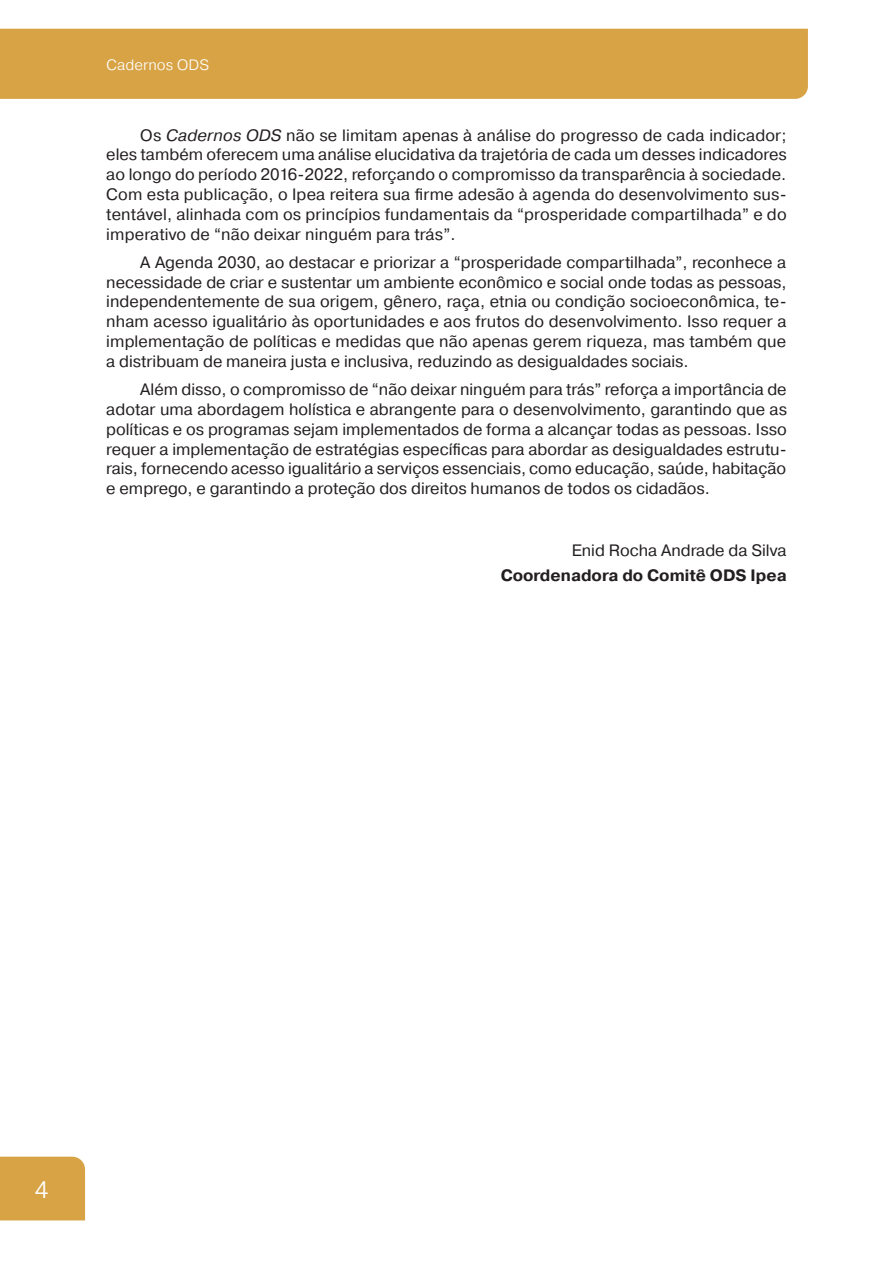
<style>
.page{position:relative;width:893px;height:1263px;background:#fff}
.page>*{position:absolute;margin:0;border:0;box-sizing:border-box;transform-origin:0 0}
.t1{font:300 24px "Pragmatica";color:#fff}
.texto_corrido_COM_recuo{font:16.5px/19.8px "Pragmatica";color:#231f20;text-align:justify}
.Cargo_Apresentação{font:700 16.5px "Pragmatica";color:#231f20}
.Assinatura_Apresentação{font:16.5px "Pragmatica";color:#231f20}
.t2{font:300 15px "Pragmatica";color:#fff}
.s1{font-style:italic}
</style>
<div class="page">
<div style="left:0;top:29px;width:808px;height:70px;background:#d8a345"></div>
<div style="left:0;top:1157px;width:85px;height:63px;background:#d8a345"></div>
<p class="t2" style="left:106px;top:55px;width:104px">Cadernos ODS</p>
<p class="texto_corrido_COM_recuo" style="left:106px;top:125px;width:682px;text-indent:34px">Os <span class="s1">Cadernos ODS</span> não se limitam apenas à análise do progresso de cada indicador; eles também oferecem uma análise elucidativa da trajetória de cada um desses indicadores ao longo do período 2016-2022, reforçando o compromisso da transparência à sociedade.<br>Com esta publicação, o Ipea reitera sua firme adesão à agenda do desenvolvimento sus&shy;tentável, alinhada com os princípios fundamentais da “prosperidade compartilhada” e do imperativo de “não deixar ninguém para trás”.</p>
<p class="texto_corrido_COM_recuo" style="left:106px;top:253px;width:682px;text-indent:34px">A Agenda 2030, ao destacar e priorizar a “prosperidade compartilhada”, reconhece a necessidade de criar e sustentar um ambiente econômico e social onde todas as pessoas, independentemente de sua origem, gênero, raça, etnia ou condição socioeconômica, te&shy;nham acesso igualitário às oportunidades e aos frutos do desenvolvimento. Isso requer a implementação de políticas e medidas que não apenas gerem riqueza, mas também que a distribuam de maneira justa e inclusiva, reduzindo as desigualdades sociais.</p>
<p class="texto_corrido_COM_recuo" style="left:106px;top:380px;width:682px;text-indent:34px">Além disso, o compromisso de “não deixar ninguém para trás” reforça a importância de adotar uma abordagem holística e abrangente para o desenvolvimento, garantindo que as políticas e os programas sejam implementados de forma a alcançar todas as pessoas. Isso requer a implementação de estratégias específicas para abordar as desigualdades estrutu&shy;rais, fornecendo acesso igualitário a serviços essenciais, como educação, saúde, habitação e emprego, e garantindo a proteção dos direitos humanos de todos os cidadãos.</p>
<p class="Assinatura_Apresentação" style="left:572px;top:541px;width:216px">Enid Rocha Andrade da Silva</p>
<p class="Cargo_Apresentação" style="left:501px;top:564px;width:287px">Coordenadora do Comitê ODS Ipea</p>
<h1 class="t1" style="left:35px;top:1174px;width:15px">4</h1>
</div>
